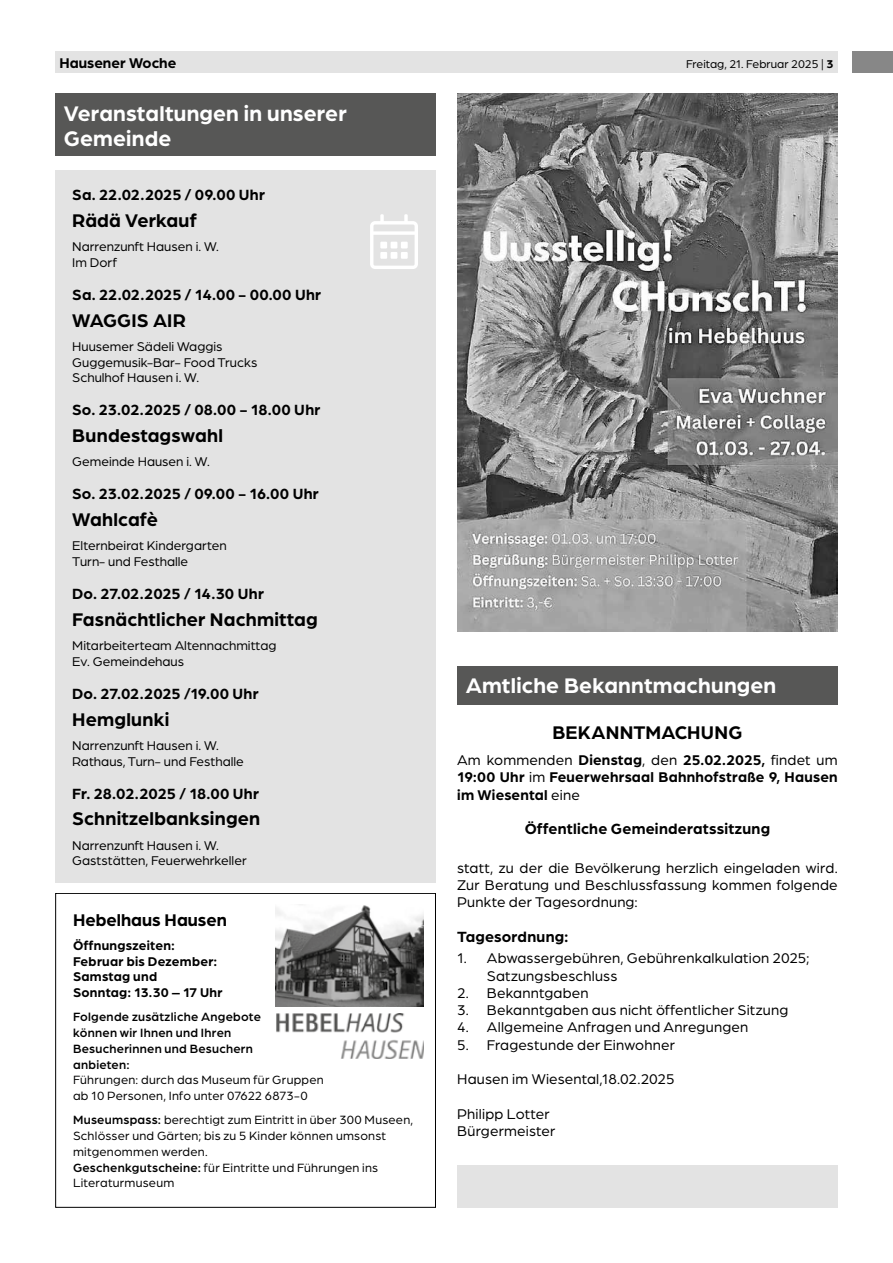
<style>
.page{position:relative;width:893px;height:1263px;background:#fff}
.page>*{position:absolute;margin:0;border:0;box-sizing:border-box;transform-origin:0 0}
.t1{font:700 22.5px/25.5px "Arboria";letter-spacing:.01em;color:#fff}
.t2{font:700 19.5px "Arboria";letter-spacing:.01em;color:#000}
.t3{font:700 18px "Arboria";color:#000}
.t4{font:700 15.75px "Arboria";letter-spacing:.01em;color:#000}
.t5{font:15px/17.2px "Arboria";letter-spacing:.01em;color:#000}
.t6{font:700 15px/17.2px "Arboria";letter-spacing:.015em;color:#000;text-align:justify}
.t7{font:13.5px/15.8px "Arboria";color:#000}
.t8{font:700 13.5px/15.8px "Arboria";letter-spacing:.02em;color:#000}
.t9{font:12.75px/15.8px "Arboria";letter-spacing:.015em;color:#000}
.t10{font:500 12.75px/15.8px "Arboria";letter-spacing:.02em;color:#000}
.t11{font:12px "Arboria";color:#000}
.s1{font-weight:700}
.s2{font-weight:500}
.s3{font-weight:400}
</style>
<div class="page">
<div style="left:853px;top:51px;width:40px;height:21px;background:#878787"></div>
<div style="left:55px;top:51px;width:783px;height:21px;background:#e3e3e3"></div>
<img style="left:457px;top:94px;width:381px;height:538px">
<div style="left:55px;top:893px;width:381px;height:315px;border:1px solid #000"></div>
<img style="left:275px;top:904px;width:149px;height:102px">
<img style="left:276px;top:1014px;width:148px;height:44px">
<div style="left:55px;top:94px;width:381px;height:62px;background:#575756"></div>
<div style="left:55px;top:170px;width:381px;height:712px;background:#e3e3e3"></div>
<div style="left:457px;top:666px;width:381px;height:38px;background:#575756"></div>
<div style="left:457px;top:1165px;width:381px;height:43px;background:#e3e3e3"></div>
<p class="t6" style="left:60px;top:53px;width:118px">Hausener Woche</p>
<p class="t11" style="left:686px;top:56px;width:149px">Freitag, 21. Februar 2025 | <span class="s1">3</span></p>
<h1 class="t1" style="left:64px;top:99px;width:285px">Veranstaltungen in unserer<br>Gemeinde</h1>
<p class="t4" style="left:72px;top:184px;width:194px">Sa. 22.02.2025 / 09.00 Uhr</p>
<h2 class="t2" style="left:72px;top:207px;width:126px">Rädä Verkauf</h2>
<p class="t7" style="left:72px;top:238px;width:148px">Narrenzunft Hausen i. W.<br>Im Dorf</p>
<p class="t4" style="left:72px;top:284px;width:250px">Sa. 22.02.2025 / 14.00 - 00.00 Uhr</p>
<h2 class="t2" style="left:72px;top:307px;width:115px">WAGGIS AIR</h2>
<p class="t7" style="left:72px;top:338px;width:187px">Huusemer Sädeli Waggis<br>Guggemusik-Bar- Food Trucks<br>Schulhof Hausen i. W.</p>
<p class="t4" style="left:72px;top:399px;width:250px">So. 23.02.2025 / 08.00 - 18.00 Uhr</p>
<h2 class="t2" style="left:72px;top:422px;width:152px">Bundestagswahl</h2>
<p class="t7" style="left:72px;top:453px;width:139px">Gemeinde Hausen i. W.</p>
<p class="t4" style="left:72px;top:483px;width:248px">So. 23.02.2025 / 09.00 - 16.00 Uhr</p>
<h2 class="t2" style="left:72px;top:506px;width:87px">Wahlcafè</h2>
<p class="t7" style="left:72px;top:537px;width:156px">Elternbeirat Kindergarten<br>Turn- und Festhalle</p>
<p class="t4" style="left:72px;top:583px;width:193px">Do. 27.02.2025 / 14.30 Uhr</p>
<h2 class="t2" style="left:72px;top:606px;width:247px">Fasnächtlicher Nachmittag</h2>
<p class="t7" style="left:72px;top:637px;width:206px">Mitarbeiterteam Altennachmittag<br>Ev. Gemeindehaus</p>
<p class="t4" style="left:72px;top:683px;width:188px">Do. 27.02.2025 /19.00 Uhr</p>
<h2 class="t2" style="left:72px;top:706px;width:99px">Hemglunki</h2>
<p class="t7" style="left:72px;top:737px;width:173px">Narrenzunft Hausen i. W.<br>Rathaus, Turn- und Festhalle</p>
<p class="t4" style="left:72px;top:782px;width:188px">Fr. 28.02.2025 / 18.00 Uhr</p>
<h2 class="t2" style="left:72px;top:805px;width:189px">Schnitzelbanksingen</h2>
<p class="t7" style="left:72px;top:837px;width:176px">Narrenzunft Hausen i. W.<br>Gaststätten, Feuerwehrkeller</p>
<p class="t3" style="left:73px;top:907px;width:155px">Hebelhaus Hausen</p>
<p class="t8" style="left:73px;top:937px;width:151px">Öffnungszeiten:<br>Februar bis Dezember:<br>Samstag und<br>Sonntag: 13.30 – 17 Uhr</p>
<p class="t10" style="left:73px;top:1008px;width:189px">Folgende zusätzliche Angebote können wir Ihnen und Ihren<br>Besucherinnen und Besuchern anbieten:</p>
<p class="t9" style="left:73px;top:1072px;width:252px">Führungen: durch das Museum für Gruppen ab 10 Personen, Info unter 07622 6873-0</p>
<p class="t9" style="left:73px;top:1112px;width:342px"><span class="s2">Museumspass:</span> berechtigt zum Eintritt in über 300 Museen, Schlösser und Gärten; bis zu 5 Kinder können umsonst mitgenommen werden.<br><span class="s2">Geschenkgutscheine:</span> für Eintritte und Führungen ins Literaturmuseum</p>
<h1 class="t1" style="left:466px;top:672px;width:312px">Amtliche Bekanntmachungen</h1>
<h2 class="t2" style="left:552px;top:719px;width:192px">BEKANNTMACHUNG</h2>
<p class="t6" style="left:457px;top:750px;width:382px"><span class="s3">Am kommenden</span> Dienstag<span class="s3">, den</span> 25.02.2025, <span class="s3">findet um </span>19:00 Uhr <span class="s3">im</span> Feuerwehrsaal Bahnhofstraße 9, Hausen im Wiesental <span class="s3">eine</span></p>
<p class="t4" style="left:525px;top:818px;width:247px">Öffentliche Gemeinderatssitzung</p>
<p class="t5" style="left:457px;top:858px;width:382px;text-align:justify">statt, zu der die Bevölkerung herzlich eingeladen wird.<br>Zur Beratung und Beschlussfassung kommen folgende Punkte der Tagesordnung:</p>
<p class="t4" style="left:457px;top:926px;width:113px">Tagesordnung:</p>
<p class="t5" style="left:487px;top:949px;width:324px;text-indent:-30px">1. Abwassergebühren, Gebührenkalkulation 2025;<br>Satzungsbeschluss</p>
<p class="t5" style="left:457px;top:983px;width:133px">2. Bekanntgaben</p>
<p class="t5" style="left:457px;top:1001px;width:333px">3. Bekanntgaben aus nicht öffentlicher Sitzung</p>
<p class="t5" style="left:457px;top:1018px;width:293px">4. Allgemeine Anfragen und Anregungen</p>
<p class="t5" style="left:457px;top:1035px;width:219px">5. Fragestunde der Einwohner</p>
<p class="t5" style="left:457px;top:1070px;width:219px">Hausen im Wiesental,18.02.2025</p>
<p class="t5" style="left:457px;top:1104px;width:100px">Philipp Lotter<br>Bürgermeister</p>
</div>
